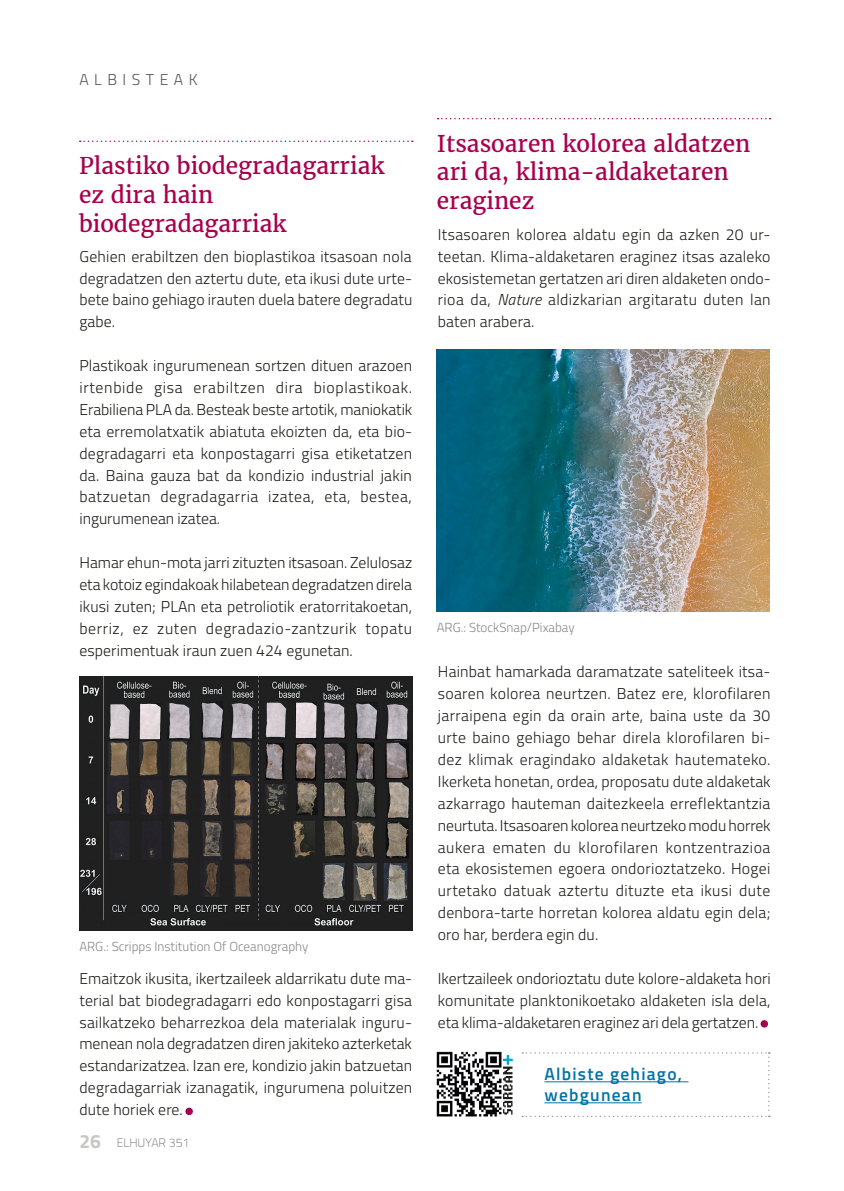
<style>
.page{position:relative;width:844px;height:1191px;background:#fff}
.page>*{position:absolute;margin:0;border:0;box-sizing:border-box;transform-origin:0 0}
.t1{font:22.75px/28.9px "Merriweather";color:#a8004d}
.t2{font:600 17.5px/21px "Titillium";letter-spacing:.07em;color:#0074a6}
.t3{font:300 15.75px/21.9px "Titillium";letter-spacing:.015em;color:#1d1d1b}
.t4{font:300 15.75px "Titillium";letter-spacing:.35em;color:#575756}
.t5{font:300 13.12px "Titillium";color:#878787}
.t6{font:100 12.25px "Titillium";color:#575756}
.s1{font-weight:700;font-size:19.25px;color:#c7c7c6}
.s2{font-style:italic}
</style>
<div class="page">
<svg style="left:522px;top:1052px;width:247px;height:65px"></svg>
<svg style="left:503px;top:1055px;width:9px;height:59px"></svg>
<img style="left:437px;top:1052px;width:64px;height:64px">
<div style="left:185px;top:1107px;width:8px;height:8px;background:#a8004d;border-radius:50%"></div>
<div style="left:760px;top:1020px;width:7px;height:7px;background:#a8004d;border-radius:50%"></div>
<img style="left:436px;top:349px;width:333px;height:263px">
<svg style="left:80px;top:141px;width:332px;height:1px"></svg>
<img style="left:79px;top:676px;width:333px;height:254px">
<svg style="left:437px;top:118px;width:333px;height:1px"></svg>
<p class="t4" style="left:79px;top:68px;width:120px">ALBISTEAK</p>
<h1 class="t1" style="left:79px;top:152px;width:306px">Plastiko biodegradagarriak ez dira hain biodegradagarriak</h1>
<p class="t3" style="left:79px;top:244px;width:334px">Gehien erabiltzen den bioplastikoa itsasoan nola degradatzen den aztertu dute, eta ikusi dute urte&shy;bete baino gehiago irauten duela batere degradatu gabe.</p>
<p class="t3" style="left:79px;top:354px;width:334px">Plastikoak ingurumenean sortzen dituen arazoen irtenbide gisa erabiltzen dira bioplastikoak.<br>Erabiliena PLA da. Besteak beste artotik, maniokatik eta erremolatxatik abiatuta ekoizten da, eta bio&shy;degradagarri eta konpostagarri gisa etiketatzen da. Baina gauza bat da kondizio industrial jakin batzuetan degradagarria izatea, eta, bestea, ingurumenean izatea.</p>
<p class="t3" style="left:79px;top:551px;width:334px;text-align:justify">Hamar ehun-mota jarri zituzten itsasoan. Zelulosaz eta kotoiz egindakoak hilabetean degradatzen direla ikusi zuten; PLAn eta petroliotik eratorritakoetan, berriz, ez zuten degradazio-zantzurik topatu esperimentuak iraun zuen 424 egunetan.</p>
<p class="t5" style="left:79px;top:937px;width:230px">ARG.: Scripps Institution Of Oceanography</p>
<p class="t3" style="left:79px;top:966px;width:334px">Emaitzok ikusita, ikertzaileek aldarrikatu dute ma&shy;terial bat biodegradagarri edo konpostagarri gisa sailkatzeko beharrezkoa dela materialak inguru&shy;menean nola degradatzen diren jakiteko azterketak estandarizatzea. Izan ere, kondizio jakin batzuetan degradagarriak izanagatik, ingurumena poluitzen dute horiek ere.</p>
<p class="t6" style="left:79px;top:1133px;width:111px"><span class="s1">26</span> ELHUYAR 351</p>
<h1 class="t1" style="left:437px;top:129px;width:315px">Itsasoaren kolorea aldatzen ari da, klima-aldaketaren eraginez</h1>
<p class="t3" style="left:438px;top:222px;width:334px">Itsasoaren kolorea aldatu egin da azken 20 ur&shy;teetan. Klima-aldaketaren eraginez itsas azaleko ekosistemetan gertatzen ari diren aldaketen ondo&shy;rioa da, <span class="s2">Nature</span> aldizkarian argitaratu duten lan baten arabera.</p>
<p class="t5" style="left:436px;top:617px;width:139px">ARG.: StockSnap/Pixabay</p>
<p class="t3" style="left:438px;top:660px;width:334px">Hainbat hamarkada daramatzate sateliteek itsa&shy;soaren kolorea neurtzen. Batez ere, klorofilaren jarraipena egin da orain arte, baina uste da 30 urte baino gehiago behar direla klorofilaren bi&shy;dez klimak eragindako aldaketak hautemateko.<br>Ikerketa honetan, ordea, proposatu dute aldaketak azkarrago hauteman daitezkeela erreflektantzia neurtuta. Itsasoaren kolorea neurtzeko modu horrek aukera ematen du klorofilaren kontzentrazioa eta ekosistemen egoera ondorioztatzeko. Hogei urtetako datuak aztertu dituzte eta ikusi dute denbora-tarte horretan kolorea aldatu egin dela; oro har, berdera egin du.</p>
<p class="t3" style="left:438px;top:966px;width:334px;text-align:justify">Ikertzaileek ondorioztatu dute kolore-aldaketa hori komunitate planktonikoetako aldaketen isla dela, eta klima-aldaketaren eraginez ari dela gertatzen.</p>
<p class="t2" style="left:544px;top:1062px;width:139px">Albiste gehiago, webgunean</p>
</div>
